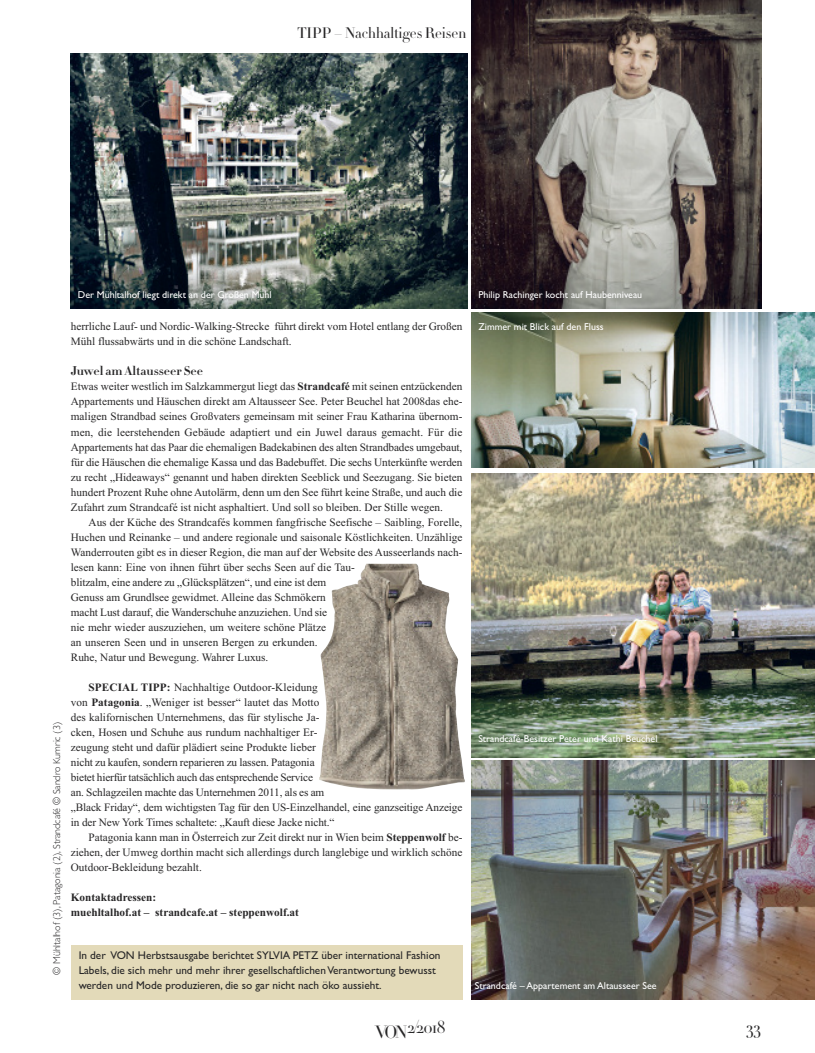
<style>
.page{position:relative;width:815px;height:1053px;background:#fff}
.page>*{position:absolute;margin:0;border:0;box-sizing:border-box;transform-origin:0 0}
.t1{font:300 17.5px "HTF Didot L24";letter-spacing:-.05em;color:#272627}
.t2{font:300 17.5px "HTF Didot L16";color:#272627}
.t3{font:300 15px "HTF Didot L24";color:#272627}
.t4{font:700 12.5px "HTF Didot B06";color:#272627}
.t5{font:11.25px/15px "Times New Roman";color:#272627}
.t6{font:11.25px/15px "Gill Sans";color:#272627}
.t7{font:700 11.25px/15px "Times New Roman";color:#272627}
.t8{font:10px "Gill Sans";color:#fff}
.t9{font:300 10px "Gill Sans";color:#272627}
.s1{font-weight:700}
</style>
<div class="page">
<img style="left:71px;top:53px;width:396px;height:255px">
<img style="left:471px;top:760px;width:344px;height:239px">
<img style="left:471px;top:473px;width:344px;height:284px">
<img style="left:471px;top:0;width:291px;height:308px">
<img style="left:471px;top:312px;width:344px;height:156px">
<img style="left:319px;top:563px;width:146px;height:226px">
<div style="left:71px;top:945px;width:391px;height:54px;background:#e3dab9"></div>
<h2 class="t3" style="left:297px;top:28px;width:170px">TIPP – Nachhaltiges Reisen</h2>
<p class="t8" style="left:78px;top:288px;width:195px">Der Mühltalhof liegt direkt an der Großen Mühl</p>
<p class="t9" style="left:51px;top:974px;width:254px;rotate:-90deg">© Mühltalhof (3), Patagonia (2), Strandcafé © Sandro Kumric (3)</p>
<p class="t5" style="left:71px;top:319px;width:393px">herrliche Lauf- und Nordic-Walking-Strecke führt direkt vom Hotel entlang der Großen<br>Mühl flussabwärts und in die schöne Landschaft.</p>
<p class="t4" style="left:71px;top:366px;width:134px">Juwel am Altausseer See</p>
<p class="t5" style="left:71px;top:379px;width:393px;text-align:justify">Etwas weiter westlich im Salzkammergut liegt das <span class="s1">Strandcafé</span> mit seinen entzückenden Appartements und Häuschen direkt am Altausseer See. Peter Beuchel hat 2008das ehe&shy;maligen Strandbad seines Großvaters gemeinsam mit seiner Frau Katharina übernom&shy;men, die leerstehenden Gebäude adaptiert und ein Juwel daraus gemacht. Für die Appartements hat das Paar die ehemaligen Badekabinen des alten Strandbades umgebaut, für die Häuschen die ehemalige Kassa und das Badebuffet. Die sechs Unterkünfte werden zu recht „Hideaways“ genannt und haben direkten Seeblick und Seezugang. Sie bieten hundert Prozent Ruhe ohne Autolärm, denn um den See führt keine Straße, und auch die Zufahrt zum Strandcafé ist nicht asphaltiert. Und soll so bleiben. Der Stille wegen.</p>
<p class="t5" style="left:71px;top:514px;width:393px;text-indent:18px">Aus der Küche des Strandcafés kommen fangfrische Seefische – Saibling, Forelle, Huchen und Reinanke – und andere regionale und saisonale Köstlichkeiten. Unzählige Wanderrouten gibt es in dieser Region, die man auf der Website des Ausseerlands nach&shy;lesen kann: Eine von ihnen führt über sechs Seen auf die Tau-<br>blitzalm, eine andere zu „Glücksplätzen“, und eine ist dem<br>Genuss am Grundlsee gewidmet. Alleine das Schmökern<br>macht Lust darauf, die Wanderschuhe anzuziehen. Und sie<br>nie mehr wieder auszuziehen, um weitere schöne Plätze<br>an unseren Seen und in unseren Bergen zu erkunden.<br>Ruhe, Natur und Bewegung. Wahrer Luxus.</p>
<p class="t5" style="left:71px;top:679px;width:393px;text-indent:18px"><span class="s1">SPECIAL TIPP:</span> Nachhaltige Outdoor-Kleidung<br>von <span class="s1">Patagonia</span>. „Weniger ist besser“ lautet das Motto<br>des kalifornischen Unternehmens, das für stylische Ja-<br>cken, Hosen und Schuhe aus rundum nachhaltiger Er-<br>zeugung steht und dafür plädiert seine Produkte lieber<br>nicht zu kaufen, sondern reparieren zu lassen. Patagonia<br>bietet hierfür tatsächlich auch das entsprechende Service<br>an. Schlagzeilen machte das Unternehmen 2011, als es am<br>„Black Friday“, dem wichtigsten Tag für den US-Einzelhandel, eine ganzseitige Anzeige in der New York Times schaltete: „Kauft diese Jacke nicht.“</p>
<p class="t5" style="left:71px;top:829px;width:393px;text-align:justify;text-indent:18px">Patagonia kann man in Österreich zur Zeit direkt nur in Wien beim <span class="s1">Steppenwolf</span> be&shy;ziehen, der Umweg dorthin macht sich allerdings durch langlebige und wirklich schöne Outdoor-Bekleidung bezahlt.</p>
<p class="t7" style="left:71px;top:889px;width:230px">Kontaktadressen:<br>muehltalhof.at – strandcafe.at – steppenwolf.at</p>
<p class="t6" style="left:79px;top:947px;width:363px">In der VON Herbstsausgabe berichtet SYLVIA PETZ über international Fashion<br>Labels, die sich mehr und mehr ihrer gesellschaftlichenVerantwortung bewusst werden und Mode produzieren, die so gar nicht nach öko aussieht.</p>
<p class="t8" style="left:478px;top:288px;width:165px">Philip Rachinger kocht auf Haubenniveau</p>
<p class="t8" style="left:478px;top:320px;width:127px">Zimmer mit Blick auf den Fluss</p>
<p class="t8" style="left:478px;top:733px;width:181px">Strandcafé-Besitzer Peter und Kathi Beuchel</p>
<p class="t8" style="left:475px;top:979px;width:183px">Strandcafé – Appartement am Altausseer See</p>
<h1 class="t1" style="left:375px;top:1020px;width:72px">VON2/2018</h1>
<h1 class="t2" style="left:746px;top:1020px;width:16px">33</h1>
</div>
